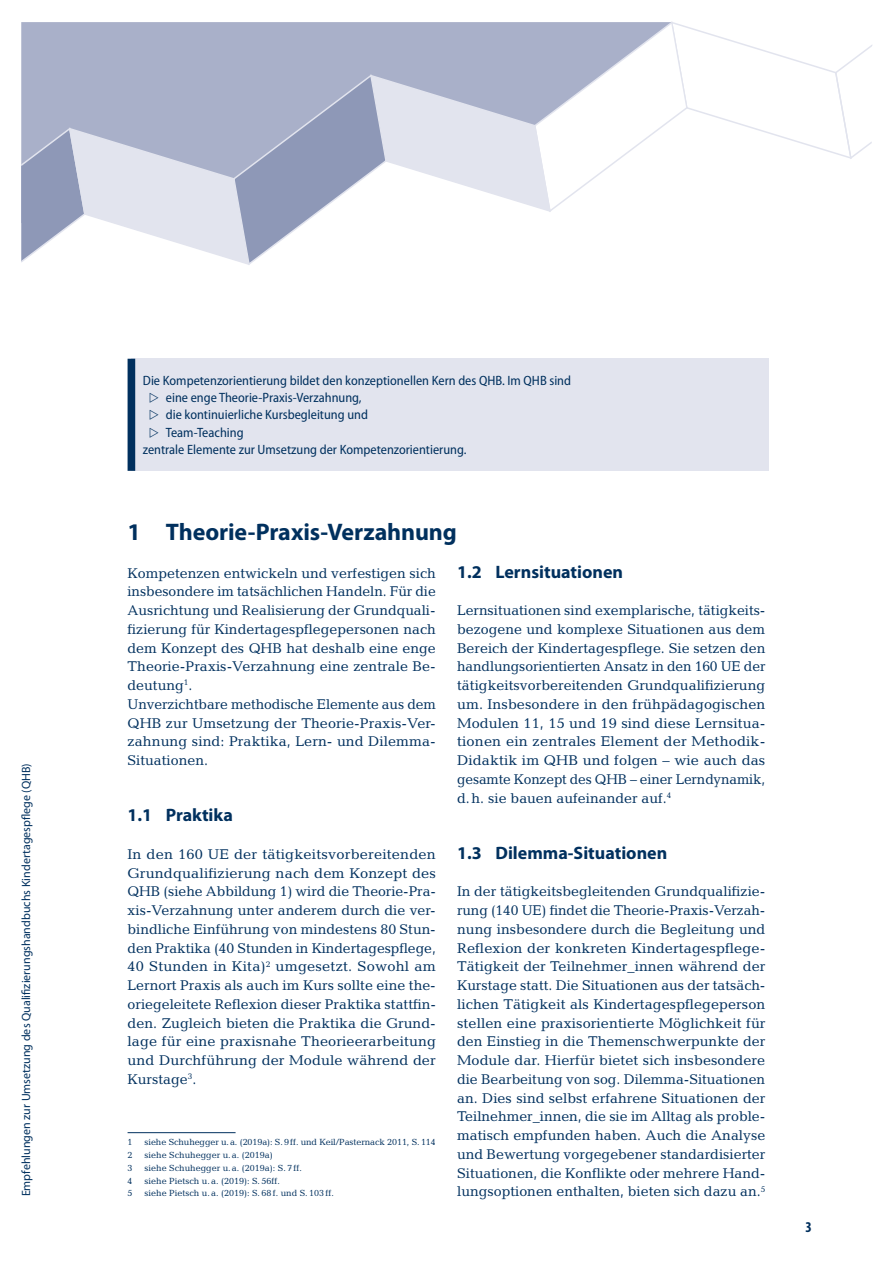
<style>
.page{position:relative;width:893px;height:1263px;background:#fff}
.page>*{position:absolute;margin:0;border:0;box-sizing:border-box;transform-origin:0 0}
.t1{font:700 24px "Myriad Pro";letter-spacing:-.005em;color:#00305e}
.t2{font:700 18px "Myriad Pro";color:#00305e}
.t3{font:700 condensed 15px "Myriad Pro";color:#00305e}
.t4{font:14.25px/18.8px "Candida Std";color:#00305e;text-align:justify}
.t5{font:semi-condensed 13.5px "Myriad Pro";color:#00305e}
.t6{font:12px "Myriad Pro";color:#00305e}
.t7{font:9px "Candida Std";color:#00305e}
</style>
<div class="page">
<svg style="left:21px;top:21px;width:851px;height:244px"></svg>
<div style="left:131px;top:359px;width:638px;height:112px;background:#e2e4ee"></div>
<div style="left:128px;top:359px;width:7px;height:112px;background:#00305e"></div>
<hr style="left:128px;top:1132px;width:108px;height:1px;background:#00305e">
<p class="t6" style="left:19px;top:1196px;width:435px;rotate:-90deg">Empfehlungen zur Umsetzung des Qualifizierungshandbuchs Kindertagespflege (QHB)</p>
<p class="t5" style="left:143px;top:372px;width:430px">Die Kompetenzorientierung bildet den konzeptionellen Kern des QHB. Im QHB sind</p>
<p class="t5" style="left:166px;top:389px;width:197px">eine enge Theorie-Praxis-Verzahnung,</p>
<p class="t5" style="left:166px;top:406px;width:204px">die kontinuierliche Kursbegleitung und</p>
<p class="t5" style="left:166px;top:424px;width:79px">Team-Teaching</p>
<p class="t5" style="left:143px;top:441px;width:325px">zentrale Elemente zur Umsetzung der Kompetenzorientierung.</p>
<h1 class="t1" style="left:128px;top:516px;width:331px">1 Theorie-Praxis-Verzahnung</h1>
<p class="t4" style="left:128px;top:563px;width:310px;text-align:left">Kompetenzen entwickeln und verfestigen sich insbesondere im tatsächlichen Handeln. Für die Ausrichtung und Realisierung der Grundquali&shy;fizierung für Kindertagespflegepersonen nach dem Konzept des QHB hat deshalb eine enge Theorie-Praxis-Verzahnung eine zentrale Be&shy;deutung<sup>1</sup>.<br>Unverzichtbare methodische Elemente aus dem QHB zur Umsetzung der Theorie-Praxis-Ver&shy;zahnung sind: Praktika, Lern- und Dilemma-Situationen.</p>
<p class="t2" style="left:457px;top:560px;width:167px">1.2 Lernsituationen</p>
<p class="t4" style="left:457px;top:601px;width:310px">Lernsituationen sind exemplarische, tätigkeits&shy;bezogene und komplexe Situationen aus dem Bereich der Kindertagespflege. Sie setzen den handlungsorientierten Ansatz in den 160 UE der tätigkeitsvorbereitenden Grundqualifizierung um. Insbesondere in den frühpädagogischen Modulen 11, 15 und 19 sind diese Lernsitua&shy;tionen ein zentrales Element der Methodik-Didaktik im QHB und folgen – wie auch das gesamte Konzept des QHB – einer Lerndynamik, d.h. sie bauen aufeinander auf.<sup>4</sup></p>
<p class="t2" style="left:128px;top:804px;width:107px">1.1 Praktika</p>
<p class="t4" style="left:128px;top:845px;width:310px">In den 160 UE der tätigkeitsvorbereitenden Grundqualifizierung nach dem Konzept des QHB (siehe Abbildung 1) wird die Theorie-Pra&shy;xis-Verzahnung unter anderem durch die ver&shy;bindliche Einführung von mindestens 80 Stun&shy;den Praktika (40 Stunden in Kindertagespflege, 40 Stunden in Kita)<sup>2</sup> umgesetzt. Sowohl am Lernort Praxis als auch im Kurs sollte eine the&shy;oriegeleitete Reflexion dieser Praktika stattfin&shy;den. Zugleich bieten die Praktika die Grund&shy;lage für eine praxisnahe Theorieerarbeitung und Durchführung der Module während der Kurstage<sup>3</sup>.<sup>45</sup></p>
<p class="t7" style="left:128px;top:1137px;width:7px">1</p>
<p class="t7" style="left:145px;top:1137px;width:293px">siehe Schuhegger u.a. (2019a): S. 9ff. und Keil/Pasternack 2011, S. 114</p>
<p class="t7" style="left:128px;top:1150px;width:7px">2</p>
<p class="t7" style="left:145px;top:1150px;width:130px">siehe Schuhegger u.a. (2019a)</p>
<p class="t7" style="left:128px;top:1163px;width:7px">3</p>
<p class="t7" style="left:145px;top:1163px;width:159px">siehe Schuhegger u.a. (2019a): S. 7ff.</p>
<p class="t7" style="left:128px;top:1175px;width:7px">4</p>
<p class="t7" style="left:145px;top:1175px;width:137px">siehe Pietsch u.a. (2019): S. 56ff.</p>
<p class="t7" style="left:128px;top:1188px;width:7px">5</p>
<p class="t7" style="left:145px;top:1188px;width:191px">siehe Pietsch u.a. (2019): S. 68f. und S. 103ff.</p>
<p class="t2" style="left:457px;top:841px;width:212px">1.3 Dilemma-Situationen</p>
<p class="t4" style="left:457px;top:882px;width:310px">In der tätigkeitsbegleitenden Grundqualifizie&shy;rung (140 UE) findet die Theorie-Praxis-Verzah&shy;nung insbesondere durch die Begleitung und Reflexion der konkreten Kindertagespflege-Tätigkeit der Teilnehmer_innen während der Kurstage statt. Die Situationen aus der tatsäch&shy;lichen Tätigkeit als Kindertagespflegeperson stellen eine praxisorientierte Möglichkeit für den Einstieg in die Themenschwerpunkte der Module dar. Hierfür bietet sich insbesondere die Bearbeitung von sog. Dilemma-Situationen an. Dies sind selbst erfahrene Situationen der Teilnehmer_innen, die sie im Alltag als proble&shy;matisch empfunden haben. Auch die Analyse und Bewertung vorgegebener standardisierter Situationen, die Konflikte oder mehrere Hand&shy;lungsoptionen enthalten, bieten sich dazu an.<sup>5</sup></p>
<p class="t3" style="left:806px;top:1217px;width:8px">3</p>
</div>
